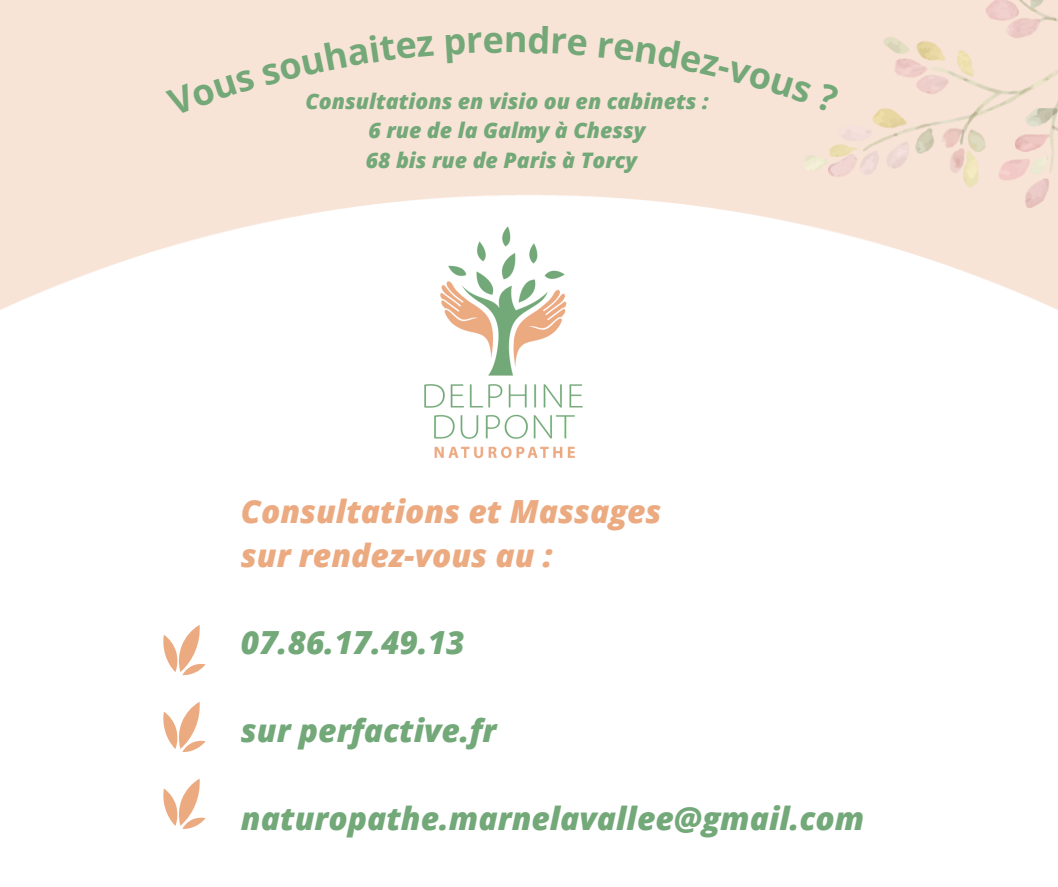
<style>
.page{position:relative;width:1058px;height:887px;background:#fff}
.page>*{position:absolute;margin:0;border:0;box-sizing:border-box;transform-origin:0 0}
.t1{font:italic 800 31.8px "Open Sans";color:#73a879}
.t2{font:italic 800 31.8px/43.8px "Open Sans";color:#ecaa81}
.t3{font:italic 800 21.3px/29.2px "Open Sans";color:#73a878}
</style>
<div class="page">
<img style="left:0;top:0;width:1058px;height:819px">
<svg style="left:162px;top:778px;width:43px;height:51px"></svg>
<svg style="left:162px;top:701px;width:43px;height:51px"></svg>
<svg style="left:162px;top:624px;width:43px;height:51px"></svg>
<img style="left:396px;top:204px;width:221px;height:284px">
<div style="left:165px;top:69px;width:90px;height:47px;background:#f8e4d7"></div>
<div style="left:261px;top:34px;width:173px;height:51px;background:#f8e4d7"></div>
<div style="left:446px;top:25px;width:141px;height:38px;background:#f8e4d7"></div>
<div style="left:599px;top:37px;width:241px;height:76px;background:#f8e4d7"></div>
<p class="t3" style="left:305px;top:86px;width:405px">Consultations en visio ou en cabinets :</p>
<p class="t3" style="left:366px;top:115px;width:281px">6 rue de la Galmy à Chessy<br>68 bis rue de Paris à Torcy</p>
<h1 class="t2" style="left:241px;top:488px;width:422px">Consultations et Massages sur rendez-vous au :</h1>
<h1 class="t1" style="left:241px;top:620px;width:225px">07.86.17.49.13</h1>
<h1 class="t1" style="left:241px;top:708px;width:257px">sur perfactive.fr</h1>
<h1 class="t1" style="left:241px;top:796px;width:625px">naturopathe.marnelavallee@gmail.com</h1>
</div>
